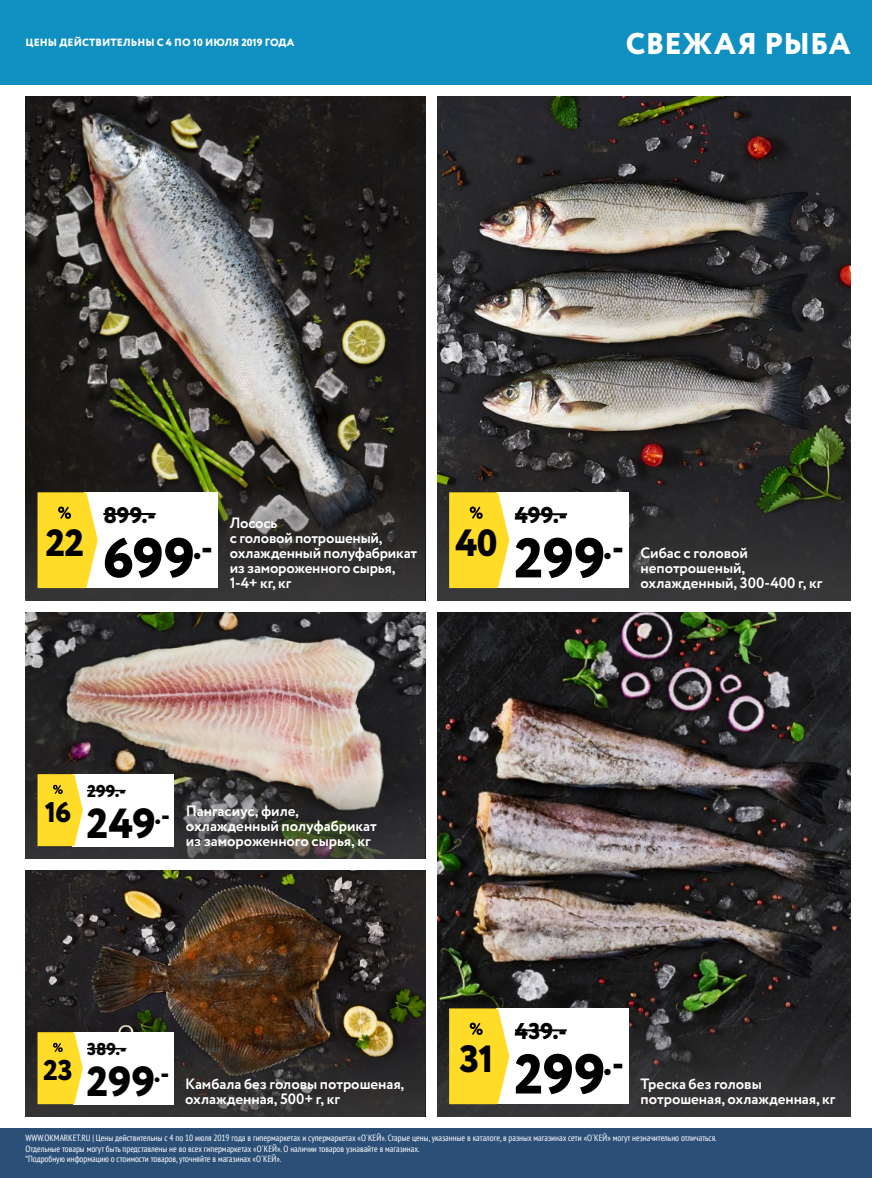
<style>
.page{position:relative;width:872px;height:1178px;background:#fff}
.page>*{position:absolute;margin:0;border:0;box-sizing:border-box;transform-origin:0 0}
.t1{font:800 55.8px "Circe";color:#000}
.t2{font:800 55.5px "Circe";color:#000}
.t3{font:800 42px "Circe";color:#000}
.t4{font:800 37.95px "Circe";color:#000}
.t5{font:800 30px "Circe";letter-spacing:.01em;color:#fff}
.t6{font:800 28.5px "Circe";color:#000}
.t7{font:800 22.8px "Circe";color:#000}
.t8{font:800 22.5px "Circe";color:#000}
.t9{font:800 17.1px "Circe";color:#000}
.t10{font:700 15px/15px "Circe";letter-spacing:-.005em;color:#fff}
.t11{font:800 10.5px "Circe";letter-spacing:.01em;color:#fff}
.t12{font:condensed 9px/10.5px "PT Sans";color:#fff}
</style>
<div class="page">
<img style="left:437px;top:96px;width:413px;height:366px">
<img style="left:26px;top:870px;width:399px;height:150px">
<img style="left:26px;top:96px;width:399px;height:360px">
<img style="left:26px;top:612px;width:399px;height:150px">
<img style="left:437px;top:612px;width:413px;height:366px">
<svg style="left:437px;top:978px;width:413px;height:138px;background:#313130"></svg>
<svg style="left:437px;top:462px;width:413px;height:138px;background:#323331"></svg>
<svg style="left:26px;top:762px;width:399px;height:96px;background:#504d48"></svg>
<svg style="left:26px;top:1020px;width:399px;height:96px;background:#3b342b"></svg>
<svg style="left:26px;top:456px;width:399px;height:144px;background:#393832"></svg>
<div style="left:0;top:1128px;width:872px;height:50px;background:#2c4f78"></div>
<div style="left:85px;top:492px;width:133px;height:96px;background:#fff"></div>
<hr style="left:103px;top:513px;width:53px;height:2px;background:#000">
<svg style="left:38px;top:492px;width:60px;height:96px;background:#fadb3b"></svg>
<div style="left:73px;top:1032px;width:100px;height:72px;background:#fff"></div>
<hr style="left:87px;top:1048px;width:39px;height:1px;background:#000">
<svg style="left:38px;top:1032px;width:45px;height:72px;background:#fbdc3b"></svg>
<div style="left:73px;top:774px;width:101px;height:72px;background:#fff"></div>
<hr style="left:87px;top:790px;width:39px;height:1px;background:#000">
<svg style="left:38px;top:774px;width:45px;height:72px;background:#fbdc3b"></svg>
<div style="left:496px;top:1008px;width:132px;height:96px;background:#fff"></div>
<hr style="left:515px;top:1029px;width:51px;height:2px;background:#000">
<svg style="left:449px;top:1008px;width:60px;height:96px;background:#fadb39"></svg>
<div style="left:496px;top:492px;width:132px;height:96px;background:#fff"></div>
<hr style="left:515px;top:513px;width:52px;height:2px;background:#000">
<svg style="left:449px;top:492px;width:60px;height:96px;background:#fadb39"></svg>
<div style="left:0;top:0;width:872px;height:84px;background:#0f90c1"></div>
<p class="t11" style="left:26px;top:35px;width:270px">ЦЕНЫ ДЕЙСТВИТЕЛЬНЫ С 4 ПО 10 ИЮЛЯ 2019 ГОДА</p>
<h3 class="t5" style="left:626px;top:23px;width:226px">СВЕЖАЯ РЫБА</h3>
<h3 class="t8" style="left:103px;top:500px;width:54px">899.-</h3>
<h3 class="t4" style="left:45px;top:517px;width:40px">22</h3>
<h3 class="t10" style="left:230px;top:516px;width:189px">Лосось<br>с головой потрошеный, охлажденный полуфабрикат из замороженного сырья,<br>1-4+ кг, кг</h3>
<h2 class="t2" style="left:103px;top:520px;width:112px">699<sup>.-</sup></h2>
<h3 class="t4" style="left:455px;top:517px;width:44px">40</h3>
<h3 class="t7" style="left:515px;top:500px;width:54px">499.-</h3>
<h1 class="t1" style="left:514px;top:520px;width:111px">299<sup>.-</sup></h1>
<h3 class="t10" style="left:640px;top:546px;width:183px">Сибас с головой непотрошеный, охлажденный, 300-400 г, кг</h3>
<h3 class="t9" style="left:87px;top:780px;width:40px">299.-</h3>
<h3 class="t6" style="left:45px;top:793px;width:28px">16</h3>
<h3 class="t10" style="left:186px;top:804px;width:192px">Пангасиус, филе, охлажденный полуфабрикат из замороженного сырья, кг</h3>
<h3 class="t3" style="left:86px;top:795px;width:85px">249<sup>.-</sup></h3>
<h3 class="t6" style="left:43px;top:1051px;width:31px">23</h3>
<h3 class="t9" style="left:87px;top:1038px;width:41px">389.-</h3>
<h3 class="t3" style="left:86px;top:1053px;width:84px">299<sup>.-</sup></h3>
<h3 class="t10" style="left:185px;top:1077px;width:221px">Камбала без головы потрошеная, охлажденная, 500+ г, кг</h3>
<h3 class="t4" style="left:459px;top:1033px;width:36px">31</h3>
<h3 class="t7" style="left:515px;top:1016px;width:53px">439.-</h3>
<h1 class="t1" style="left:514px;top:1036px;width:111px">299<sup>.-</sup></h1>
<h3 class="t10" style="left:640px;top:1077px;width:196px">Треска без головы потрошеная, охлажденная, кг</h3>
<p class="t12" style="left:26px;top:1132px;width:693px">WWW.OKMARKET.RU | Цены действительны с 4 по 10 июля 2019 года в гипермаркетах и супермаркетах «О´КЕЙ». Старые цены, указанные в каталоге, в разных магазинах сети «О´КЕЙ» могут незначительно отличаться.<br>Отдельные товары могут быть представлены не во всех гипермаркетах «О´КЕЙ». О наличии товаров узнавайте в магазинах.<br>*Подробную информацию о стоимости товаров, уточняйте в магазинах «О´КЕЙ».</p>
</div>
